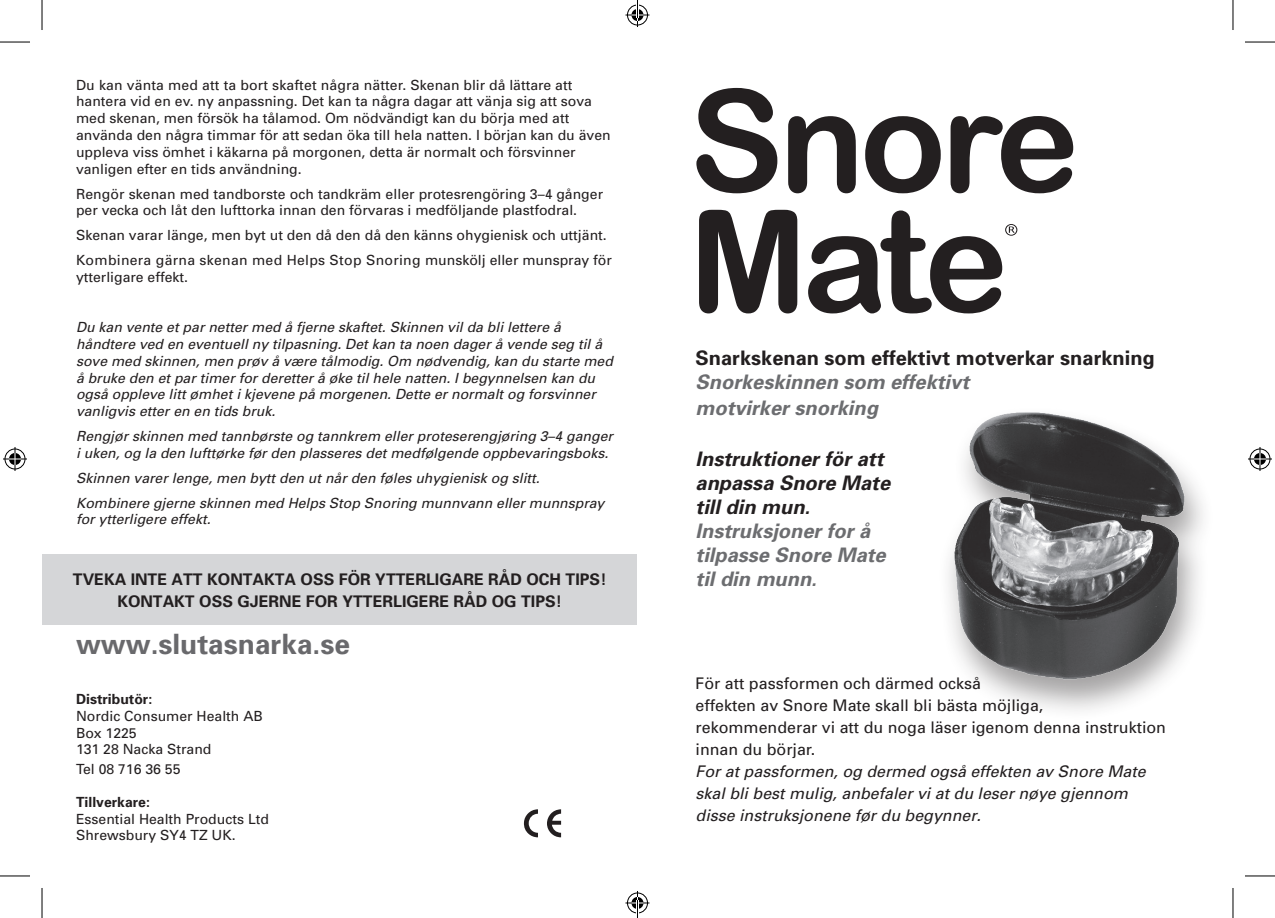
<style>
.page{position:relative;width:1275px;height:918px;background:#fff}
.page>*{position:absolute;margin:0;border:0;box-sizing:border-box;transform-origin:0 0}
.t1{font:700 28px "Univers";color:#69696c}
.t2{font:700 20px/24px "Univers";color:#231f20}
.t3{font:italic 700 20px/24px "Univers";color:#6c6d70}
.t4{font:italic 700 20px/24px "Univers";color:#231f20}
.t5{font:16px "Univers";color:#231f20}
.t6{font:italic 16px/22px "Univers";color:#231f20}
.t7{font:700 16px "Univers";color:#231f20}
.bröd{font:14px/16.8px "Univers";color:#231f20}
.t8{font:italic 14px "Univers";color:#231f20}
.t9{font:700 14px "Univers";color:#231f20}
.s1{font-style:italic;color:#6c6d70}
</style>
<div class="page">
<div style="left:42px;top:554px;width:594px;height:71px;background:#d5d6d8"></div>
<svg style="left:523px;top:809px;width:15px;height:28px"></svg>
<svg style="left:547px;top:809px;width:14px;height:28px"></svg>
<div style="left:936px;top:406px;width:278px;height:315px;background:#231f20;opacity:.42"></div>
<img style="left:941px;top:406px;width:253px;height:287px">
<svg style="left:696px;top:88px;width:81px;height:105px"></svg>
<svg style="left:788px;top:116px;width:68px;height:77px"></svg>
<svg style="left:865px;top:116px;width:75px;height:77px"></svg>
<svg style="left:950px;top:116px;width:123px;height:77px"></svg>
<svg style="left:699px;top:210px;width:98px;height:103px"></svg>
<svg style="left:808px;top:210px;width:209px;height:103px"></svg>
<hr style="left:0;top:42px;width:30px;height:1px;background:#000">
<hr style="left:1245px;top:42px;width:30px;height:1px;background:#000">
<hr style="left:0;top:875px;width:30px;height:1px;background:#000">
<hr style="left:1245px;top:875px;width:30px;height:1px;background:#000">
<hr style="left:42px;top:0;width:1px;height:30px;background:#000">
<hr style="left:42px;top:887px;width:1px;height:30px;background:#000">
<hr style="left:1232px;top:0;width:1px;height:30px;background:#000">
<hr style="left:1232px;top:887px;width:1px;height:30px;background:#000">
<svg style="left:3px;top:447px;width:24px;height:24px"></svg>
<svg style="left:1248px;top:447px;width:24px;height:24px"></svg>
<svg style="left:625px;top:0;width:24px;height:27px"></svg>
<svg style="left:625px;top:891px;width:24px;height:26px"></svg>
<p class="bröd" style="left:76px;top:76px;width:536px">Du kan vänta med att ta bort skaftet några nätter. Skenan blir då lättare att hantera vid en ev. ny anpassning. Det kan ta några dagar att vänja sig att sova med skenan, men försök ha tålamod. Om nödvändigt kan du börja med att använda den några timmar för att sedan öka till hela natten. I början kan du även uppleva viss ömhet i käkarna på morgonen, detta är normalt och försvinner vanligen efter en tids användning.</p>
<p class="bröd" style="left:76px;top:185px;width:528px">Rengör skenan med tandborste och tandkräm eller protesrengöring 3–4 gånger per vecka och låt den lufttorka innan den förvaras i medföljande plastfodral.</p>
<p class="bröd" style="left:76px;top:226px;width:532px">Skenan varar länge, men byt ut den då den då den känns ohygienisk och uttjänt.</p>
<p class="bröd" style="left:76px;top:251px;width:537px">Kombinera gärna skenan med Helps Stop Snoring munskölj eller munspray för ytterligare effekt.</p>
<p class="t8" style="left:76px;top:318px;width:486px">Du kan vente et par netter med å fjerne skaftet. Skinnen vil da bli lettere å</p>
<p class="t8" style="left:76px;top:335px;width:527px">håndtere ved en eventuell ny tilpasning. Det kan ta noen dager å vende seg til å</p>
<p class="t8" style="left:76px;top:352px;width:538px">sove med skinnen, men prøv å være tålmodig. Om nødvendig, kan du starte med</p>
<p class="t8" style="left:76px;top:369px;width:520px">å bruke den et par timer for deretter å øke til hele natten. I begynnelsen kan du</p>
<p class="t8" style="left:76px;top:386px;width:521px">også oppleve litt ømhet i kjevene på morgenen. Dette er normalt og forsvinner</p>
<p class="t8" style="left:76px;top:402px;width:201px">vanligvis etter en en tids bruk.</p>
<p class="t8" style="left:76px;top:427px;width:538px">Rengjør skinnen med tannbørste og tannkrem eller proteserengjøring 3–4 ganger</p>
<p class="t8" style="left:76px;top:444px;width:534px">i uken, og la den lufttørke før den plasseres det medfølgende oppbevaringsboks.</p>
<p class="t8" style="left:76px;top:469px;width:465px">Skinnen varer lenge, men bytt den ut når den føles uhygienisk og slitt.</p>
<p class="t8" style="left:76px;top:494px;width:530px">Kombinere gjerne skinnen med Helps Stop Snoring munnvann eller munnspray</p>
<p class="t8" style="left:76px;top:510px;width:136px">for ytterligere effekt.</p>
<p class="t7" style="left:73px;top:569px;width:535px">TVEKA INTE ATT KONTAKTA OSS FÖR YTTERLIGARE RÅD OCH TIPS!</p>
<p class="t7" style="left:117px;top:591px;width:446px">KONTAKT OSS GJERNE FOR YTTERLIGERE RÅD OG TIPS!</p>
<p class="t1" style="left:76px;top:625px;width:275px">www.slutasnarka.se</p>
<p class="t9" style="left:76px;top:690px;width:78px">Distributör:</p>
<p class="bröd" style="left:76px;top:707px;width:188px">Nordic Consumer Health AB</p>
<p class="bröd" style="left:76px;top:724px;width:62px">Box 1225</p>
<p class="bröd" style="left:76px;top:740px;width:137px">131 28 Nacka Strand</p>
<p class="bröd" style="left:76px;top:760px;width:106px">Tel 08 716 36 55</p>
<p class="t9" style="left:76px;top:792px;width:75px">Tillverkare:</p>
<p class="bröd" style="left:76px;top:810px;width:194px">Essential Health Products Ltd</p>
<p class="bröd" style="left:76px;top:826px;width:161px">Shrewsbury SY4 TZ UK.</p>
<p class="t2" style="left:695px;top:345px;width:461px">Snarkskenan som effektivt motverkar snarkning<br><span class="s1">Snorkeskinnen som effektivt</span></p>
<p class="t3" style="left:695px;top:395px;width:184px">motvirker snorking</p>
<p class="t4" style="left:695px;top:446px;width:196px">Instruktioner för att anpassa Snore Mate</p>
<p class="t4" style="left:695px;top:494px;width:116px">till din mun.</p>
<p class="t3" style="left:695px;top:518px;width:192px">Instruksjoner for å tilpasse Snore Mate</p>
<p class="t3" style="left:695px;top:566px;width:123px">til din munn.</p>
<p class="t5" style="left:695px;top:673px;width:287px">För att passformen och därmed också</p>
<p class="t5" style="left:695px;top:695px;width:349px">effekten av Snore Mate skall bli bästa möjliga,</p>
<p class="t5" style="left:695px;top:717px;width:472px">rekommenderar vi att du noga läser igenom denna instruktion</p>
<p class="t5" style="left:695px;top:739px;width:121px">innan du börjar.</p>
<p class="t6" style="left:695px;top:759px;width:451px">For at passformen, og dermed også effekten av Snore Mate skal bli best mulig, anbefaler vi at du leser nøye gjennom disse instruksjonene før du begynner.</p>
</div>
